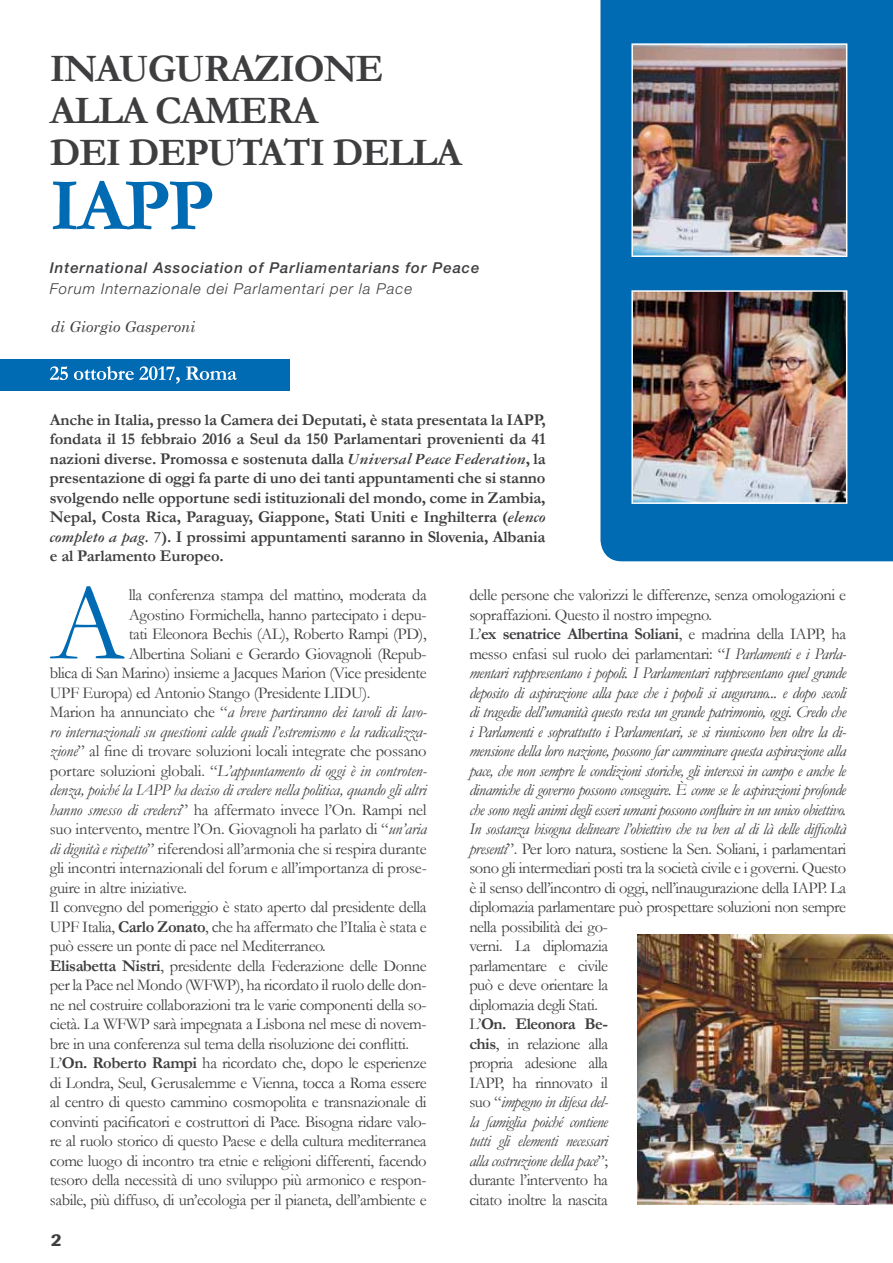
<style>
.page{position:relative;width:893px;height:1263px;background:#fff}
.page>*{position:absolute;margin:0;border:0;box-sizing:border-box;transform-origin:0 0}
.t1{font:110.25px "Garamond";color:#006ab3}
.t2{font:700 75px "Garamond";color:#006ab3}
.t3{font:700 39.15px/42px "Garamond";letter-spacing:-.03em;color:#3e3d40}
.t4{font:500 18px "Imago";color:#3e3d40}
.t5{font:italic 16.5px/19.5px "Garamond";letter-spacing:-.03em;color:#3e3d40}
.t6{font:16.5px "Garamond";letter-spacing:-.025em;color:#3e3d40}
.t7{font:700 16.5px/19.5px "Garamond";letter-spacing:-.01em;color:#3e3d40;text-align:justify}
.t8{font:italic 500 15px "Helvetica Neue LT Std";letter-spacing:.06em;color:#3e3d40}
.t9{font:italic 300 15px "Helvetica Neue LT Std";letter-spacing:.06em;color:#3e3d40}
.t10{font:italic 15px "Century Schoolbook";color:#3e3d40}
.s1{font-family:"Garamond Three";font-style:italic}
.s2{font-style:normal}
.s3{font-style:italic}
.s4{font-weight:700}
.s5{font-weight:700;font-style:normal}
</style>
<div class="page">
<div style="left:0;top:359px;width:289px;height:32px;background:#006ab3"></div>
<svg style="left:50px;top:366px;width:187px;height:18px"></svg>
<div style="left:600px;top:0;width:293px;height:561px;background:#006ab3"></div>
<img style="left:638px;top:934px;width:255px;height:271px">
<img style="left:634px;top:46px;width:210px;height:208px">
<div style="left:631px;top:43px;width:216px;height:214px;border:2px solid #fff"></div>
<img style="left:634px;top:293px;width:210px;height:208px">
<div style="left:631px;top:290px;width:216px;height:214px;border:2px solid #fff"></div>
<h3 class="t3" style="left:50px;top:47px;width:414px">INAUGURAZIONE<br>ALLA CAMERA<br>DEI DEPUTATI DELLA</h3>
<h2 class="t2" style="left:50px;top:161px;width:166px">IAPP</h2>
<p class="t8" style="left:50px;top:259px;width:431px">International Association of Parliamentarians for Peace</p>
<p class="t9" style="left:50px;top:280px;width:364px">Forum Internazionale dei Parlamentari per la Pace</p>
<p class="t10" style="left:51px;top:318px;width:146px">di Giorgio Gasperoni</p>
<p class="t7" style="left:50px;top:409px;width:497px">Anche in Italia, presso la Camera dei Deputati, è stata presentata la IAPP, fondata il 15 febbraio 2016 a Seul da 150 Parlamentari provenienti da 41 nazioni diverse. Promossa e sostenuta dalla <span class="s1">Universal Peace Federation</span>, la presentazione di oggi fa parte di uno dei tanti appuntamenti che si stanno svolgendo nelle opportune sedi istituzionali del mondo, come in Zambia, Nepal, Costa Rica, Paraguay, Giappone, Stati Uniti e Inghilterra (<span class="s1">elenco completo a pag. 7</span>). I prossimi appuntamenti saranno in Slovenia, Albania e al Parlamento Europeo.</p>
<h1 class="t1" style="left:51px;top:558px;width:76px">A</h1>
<p class="t6" style="left:129px;top:585px;width:299px">lla conferenza stampa del mattino, moderata da</p>
<p class="t6" style="left:129px;top:604px;width:299px">Agostino Formichella, hanno partecipato i depu-</p>
<p class="t6" style="left:129px;top:624px;width:299px">tati Eleonora Bechis (AL), Roberto Rampi (PD),</p>
<p class="t6" style="left:129px;top:643px;width:299px">Albertina Soliani e Gerardo Giovagnoli (Repub-</p>
<p class="t6" style="left:50px;top:663px;width:378px">blica di San Marino) insieme a Jacques Marion (Vice presidente</p>
<p class="t6" style="left:50px;top:682px;width:322px">UPF Europa) ed Antonio Stango (Presidente LIDU).</p>
<p class="t5" style="left:50px;top:702px;width:378px"><span class="s2">Marion ha annunciato che “</span>a breve partiranno dei tavoli di lavo-</p>
<p class="t5" style="left:50px;top:721px;width:378px">ro internazionali su questioni calde quali l’estremismo e la radicalizza-</p>
<p class="t6" style="left:50px;top:741px;width:378px"><span class="s3">zione</span>” al fine di trovare soluzioni locali integrate che possano</p>
<p class="t5" style="left:50px;top:760px;width:378px"><span class="s2">portare soluzioni globali. “</span>L’appuntamento di oggi è in controten-</p>
<p class="t5" style="left:50px;top:780px;width:378px">denza, poiché la IAPP ha deciso di credere nella politica, quando gli altri</p>
<p class="t6" style="left:50px;top:799px;width:378px"><span class="s3">hanno smesso di crederci</span>” ha affermato invece l’On. Rampi nel</p>
<p class="t6" style="left:50px;top:819px;width:378px">suo intervento, mentre l’On. Giovagnoli ha parlato di “<span class="s3">un’aria</span></p>
<p class="t6" style="left:50px;top:838px;width:378px"><span class="s3">di dignità e rispetto</span>” riferendosi all’armonia che si respira durante</p>
<p class="t6" style="left:50px;top:858px;width:378px">gli incontri internazionali del forum e all’importanza di prose-</p>
<p class="t6" style="left:50px;top:877px;width:139px">guire in altre iniziative.</p>
<p class="t6" style="left:50px;top:897px;width:378px">Il convegno del pomeriggio è stato aperto dal presidente della</p>
<p class="t6" style="left:50px;top:916px;width:378px">UPF Italia, <span class="s4">Carlo Zonato</span>, che ha affermato che l’Italia è stata e</p>
<p class="t6" style="left:50px;top:936px;width:277px">può essere un ponte di pace nel Mediterraneo.</p>
<p class="t6" style="left:50px;top:955px;width:378px"><span class="s4">Elisabetta Nistri</span>, presidente della Federazione delle Donne</p>
<p class="t6" style="left:50px;top:975px;width:378px">per la Pace nel Mondo (WFWP), ha ricordato il ruolo delle don-</p>
<p class="t6" style="left:50px;top:994px;width:378px">ne nel costruire collaborazioni tra le varie componenti della so-</p>
<p class="t6" style="left:50px;top:1014px;width:378px">cietà. La WFWP sarà impegnata a Lisbona nel mese di novem-</p>
<p class="t6" style="left:50px;top:1034px;width:361px">bre in una conferenza sul tema della risoluzione dei conflitti.</p>
<p class="t6" style="left:50px;top:1053px;width:378px">L’<span class="s4">On. Roberto Rampi</span> ha ricordato che, dopo le esperienze</p>
<p class="t6" style="left:50px;top:1073px;width:378px">di Londra, Seul, Gerusalemme e Vienna, tocca a Roma essere</p>
<p class="t6" style="left:50px;top:1092px;width:378px">al centro di questo cammino cosmopolita e transnazionale di</p>
<p class="t6" style="left:50px;top:1112px;width:378px">convinti pacificatori e costruttori di Pace. Bisogna ridare valo-</p>
<p class="t6" style="left:50px;top:1131px;width:378px">re al ruolo storico di questo Paese e della cultura mediterranea</p>
<p class="t6" style="left:50px;top:1151px;width:378px">come luogo di incontro tra etnie e religioni differenti, facendo</p>
<p class="t6" style="left:50px;top:1170px;width:378px">tesoro della necessità di uno sviluppo più armonico e respon-</p>
<p class="t6" style="left:50px;top:1190px;width:378px">sabile, più diffuso, di un’ecologia per il pianeta, dell’ambiente e</p>
<p class="t4" style="left:51px;top:1229px;width:12px">2</p>
<p class="t5" style="left:469px;top:585px;width:379px"><span class="s2">delle persone che valorizzi le differenze, senza omologazioni e sopraffazioni. Questo il nostro impegno.<br>L’</span><span class="s5">ex senatrice Albertina Soliani</span><span class="s2">, e madrina della IAPP, ha messo enfasi sul ruolo dei parlamentari: “</span>I Parlamenti e i Parla&shy;mentari rappresentano i popoli. I Parlamentari rappresentano quel grande deposito di aspirazione alla pace che i popoli si augurano... e dopo secoli di tragedie dell’umanità questo resta un grande patrimonio, oggi. Credo che i Parlamenti e soprattutto i Parlamentari, se si riuniscono ben oltre la di&shy;mensione della loro nazione, possono far camminare questa aspirazione alla pace, che non sempre le condizioni storiche, gli interessi in campo e anche le dinamiche di governo possono conseguire. È come se le aspirazioni profonde che sono negli animi degli esseri umani possono confluire in un unico obiettivo.<br>In sostanza bisogna delineare l’obiettivo che va ben al di là delle difficoltà presenti<span class="s2">”. Per loro natura, sostiene la Sen. Soliani, i parlamentari sono gli intermediari posti tra la società civile e i governi. Questo è il senso dell’incontro di oggi, nell’inaugurazione della IAPP. La diplomazia parlamentare può prospettare soluzioni non sempre nella possibilità dei go-<br>verni. La diplomazia<br>parlamentare e civile<br>può e deve orientare la<br>diplomazia degli Stati.<br>L’</span><span class="s5">On. Eleonora Be-<br>chis</span><span class="s2">, in relazione alla<br>propria adesione alla<br>IAPP, ha rinnovato il<br>suo “</span>impegno in difesa del-<br>la famiglia poiché contiene<br>tutti gli elementi necessari<br>alla costruzione della pace<span class="s2">”;<br>durante l’intervento ha<br>citato inoltre la nascita</span></p>
</div>
